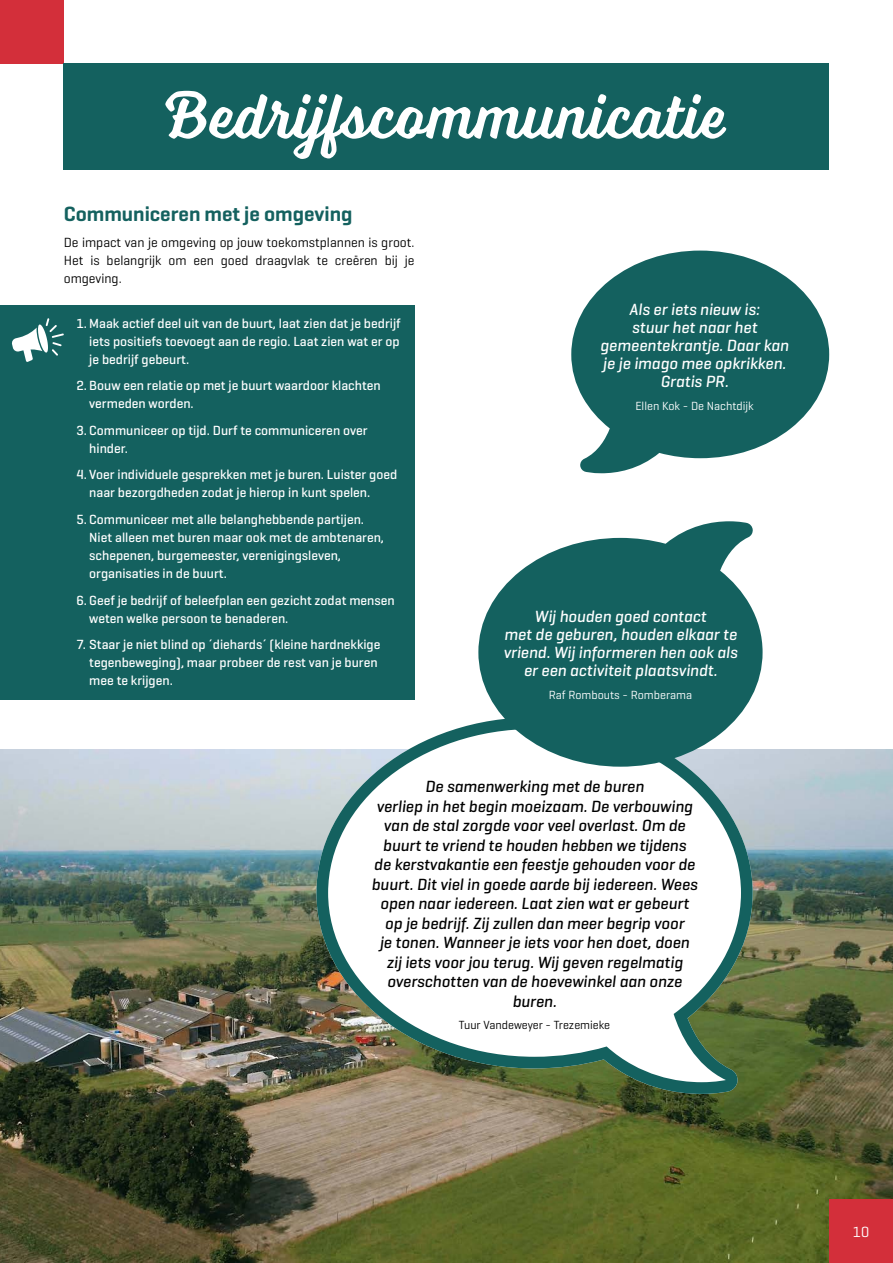
<style>
.page{position:relative;width:893px;height:1263px;background:#fff}
.page>*{position:absolute;margin:0;border:0;box-sizing:border-box;transform-origin:0 0}
.t1{font:67.5px "Voltage";color:#fff}
.t2{font:600 21px "Geogrotesque";color:#14615f}
.t3{font:italic 500 16.5px/19.5px "Geogrotesque";color:#000;text-align:center}
.t4{font:italic 500 16.5px/18px "Geogrotesque";color:#fff;text-align:center}
.t5{font:15px "Geogrotesque";color:#fff}
.t6{font:500 13.5px/18px "Geogrotesque";color:#fff}
.t7{font:13.5px/18px "Geogrotesque";color:#000;text-align:justify}
.t8{font:12px "Geogrotesque";color:#fff}
.t9{font:12px "Geogrotesque";color:#000}
</style>
<div class="page">
<img style="left:0;top:749px;width:893px;height:514px">
<div style="left:0;top:0;width:64px;height:64px;background:#d32f3a"></div>
<div style="left:829px;top:1199px;width:64px;height:64px;background:#d32f3a"></div>
<div style="left:64px;top:64px;width:765px;height:106px;background:#14615f"></div>
<div style="left:0;top:305px;width:415px;height:394px;background:#14615f"></div>
<svg style="left:12px;top:318px;width:52px;height:44px"></svg>
<svg style="left:316px;top:723px;width:437px;height:371px"></svg>
<svg style="left:478px;top:521px;width:285px;height:246px;fill:#14615f"></svg>
<svg style="left:571px;top:251px;width:258px;height:222px;fill:#14615f"></svg>
<p class="t1" style="left:165px;top:75px;width:564px">Bedrijfscommunicatie</p>
<p class="t2" style="left:64px;top:201px;width:290px">Communiceren met je omgeving</p>
<p class="t7" style="left:64px;top:233px;width:352px">De impact van je omgeving op jouw toekomstplannen is groot.<br>Het is belangrijk om een goed draagvlak te creëren bij je omgeving.</p>
<p class="t6" style="left:89px;top:314px;width:313px;text-align:justify;text-indent:-13px">1. Maak actief deel uit van de buurt, laat zien dat je bedrijf iets positiefs toevoegt aan de regio. Laat zien wat er op je bedrijf gebeurt.</p>
<p class="t6" style="left:89px;top:377px;width:293px;text-indent:-13px">2. Bouw een relatie op met je buurt waardoor klachten vermeden worden.</p>
<p class="t6" style="left:89px;top:421px;width:280px;text-indent:-13px">3. Communiceer op tijd. Durf te communiceren over hinder.</p>
<p class="t6" style="left:89px;top:466px;width:310px;text-indent:-13px">4. Voer individuele gesprekken met je buren. Luister goed naar bezorgdheden zodat je hierop in kunt spelen.</p>
<p class="t6" style="left:89px;top:510px;width:296px;text-indent:-13px">5. Communiceer met alle belanghebbende partijen.<br>Niet alleen met buren maar ook met de ambtenaren, schepenen, burgemeester, verenigingsleven, organisaties in de buurt.</p>
<p class="t6" style="left:89px;top:591px;width:307px;text-indent:-13px">6. Geef je bedrijf of beleefplan een gezicht zodat mensen weten welke persoon te benaderen.</p>
<p class="t6" style="left:89px;top:635px;width:293px;text-indent:-13px">7. Staar je niet blind op ´diehards´ (kleine hardnekkige tegenbeweging), maar probeer de rest van je buren mee te krijgen.</p>
<p class="t4" style="left:629px;top:300px;width:132px">Als er iets nieuw is:</p>
<p class="t4" style="left:600px;top:318px;width:190px">stuur het naar het gemeentekrantje. Daar kan je je imago mee opkrikken.</p>
<p class="t4" style="left:660px;top:372px;width:70px">Gratis PR.</p>
<p class="t8" style="left:635px;top:398px;width:120px">Ellen Kok - De Nachtdijk</p>
<p class="t4" style="left:535px;top:607px;width:173px">Wij houden goed contact</p>
<p class="t4" style="left:503px;top:625px;width:236px">met de geburen, houden elkaar te vriend. Wij informeren hen ook als er een activiteit plaatsvindt.</p>
<p class="t8" style="left:549px;top:688px;width:145px">Raf Rombouts - Romberama</p>
<p class="t3" style="left:425px;top:776px;width:220px">De samenwerking met de buren</p>
<p class="t3" style="left:371px;top:796px;width:328px">verliep in het begin moeizaam. De verbouwing van de stal zorgde voor veel overlast. Om de buurt te vriend te houden hebben we tijdens<br>de kerstvakantie een feestje gehouden voor de buurt. Dit viel in goede aarde bij iedereen. Wees open naar iedereen. Laat zien wat er gebeurt op je bedrijf. Zij zullen dan meer begrip voor<br>je tonen. Wanneer je iets voor hen doet, doen zij iets voor jou terug. Wij geven regelmatig overschotten van de hoevewinkel aan onze buren.</p>
<p class="t9" style="left:459px;top:1018px;width:153px">Tuur Vandeweyer - Trezemieke</p>
<p class="t5" style="left:853px;top:1222px;width:18px">10</p>
</div>
